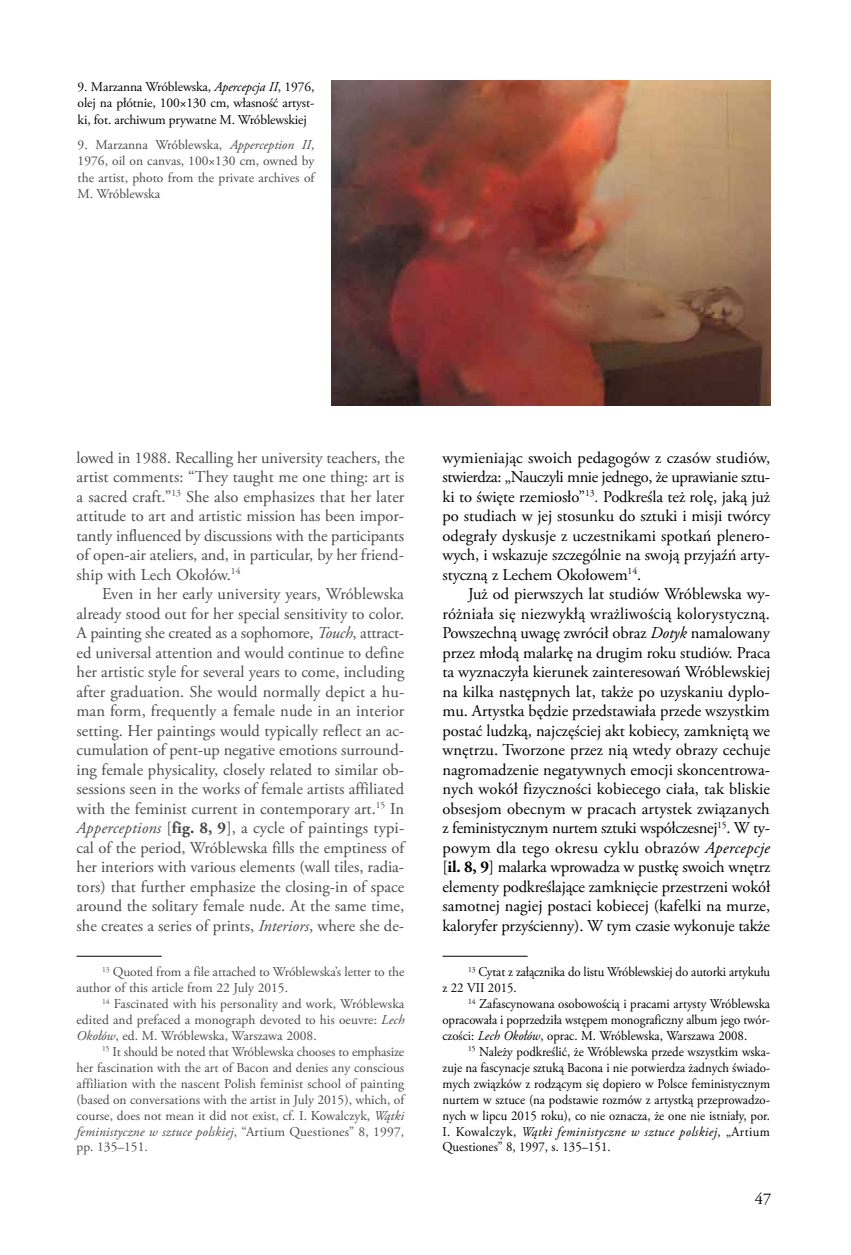
<style>
.page{position:relative;width:851px;height:1255px;background:#fff}
.page>*{position:absolute;margin:0;border:0;box-sizing:border-box;transform-origin:0 0}
.t1{font:16.5px/19.5px "Adobe Garamond Pro";color:#4a4a49;text-align:justify}
.t2{font:16.5px/19.5px "Adobe Garamond Pro";letter-spacing:-.005em;color:#000;text-align:justify}
.t3{font:13.5px/15.9px "Adobe Garamond Pro";color:#4a4a49;text-align:justify}
.t4{font:13.5px/15.9px "Adobe Garamond Pro";letter-spacing:-.01em;color:#000;text-align:justify;scale:.95 1}
.t5{font:13.5px/16.5px "Adobe Garamond Pro";letter-spacing:-.01em;color:#000;text-align:justify}
.s1{font-style:italic}
.s2{font-weight:700}
</style>
<div class="page">
<hr style="left:442px;top:955px;width:85px;height:1px;background:#000">
<hr style="left:77px;top:955px;width:85px;height:1px;background:#000">
<img style="left:331px;top:81px;width:439px;height:325px">
<p class="t5" style="left:78px;top:79px;width:238px">9. Marzanna Wróblewska, <span class="s1">Apercepcja II</span>, 1976, olej na płótnie, 100×130 cm, własność artyst&shy;ki, fot. archiwum prywatne M. Wróblewskiej</p>
<p class="t3" style="left:78px;top:137px;width:238px;line-height:16.5px">9. Marzanna Wróblewska, <span class="s1">Apperception II</span>, 1976, oil on canvas, 100×130 cm, owned by the artist, photo from the private archives of M. Wróblewska</p>
<p class="t1" style="left:77px;top:448px;width:329px">lowed in 1988. Recalling her university teachers, the artist comments: “They taught me one thing: art is a sacred craft.”<sup>13</sup> She also emphasizes that her later attitude to art and artistic mission has been impor&shy;tantly influenced by discussions with the participants of open-air ateliers, and, in particular, by her friend&shy;ship with Lech Okołów.<sup>14</sup></p>
<p class="t1" style="left:77px;top:584px;width:329px;text-indent:26px">Even in her early university years, Wróblewska already stood out for her special sensitivity to color.<br>A painting she created as a sophomore, <span class="s1">Touch</span>, attract&shy;ed universal attention and would continue to define her artistic style for several years to come, including after graduation. She would normally depict a hu&shy;man form, frequently a female nude in an interior setting. Her paintings would typically reflect an ac&shy;cumulation of pent-up negative emotions surround&shy;ing female physicality, closely related to similar ob&shy;sessions seen in the works of female artists affiliated with the feminist current in contemporary art.<sup>15</sup> In <span class="s1">Apperceptions</span> [<span class="s2">fig. 8, 9</span>], a cycle of paintings typi&shy;cal of the period, Wróblewska fills the emptiness of her interiors with various elements (wall tiles, radia&shy;tors) that further emphasize the closing-in of space around the solitary female nude. At the same time, she creates a series of prints, <span class="s1">Interiors</span>, where she de-</p>
<p class="t3" style="left:77px;top:964px;width:329px;text-indent:26px"><sup>13</sup> Quoted from a file attached to Wróblewska’s letter to the author of this article from 22 July 2015.</p>
<p class="t3" style="left:77px;top:996px;width:329px;text-indent:26px"><sup>14</sup> Fascinated with his personality and work, Wróblewska edited and prefaced a monograph devoted to his oeuvre: <span class="s1">Lech Okołów</span>, ed. M. Wróblewska, Warszawa 2008.</p>
<p class="t3" style="left:77px;top:1044px;width:329px;text-indent:26px"><sup>15</sup> It should be noted that Wróblewska chooses to emphasize her fascination with the art of Bacon and denies any conscious affiliation with the nascent Polish feminist school of painting (based on conversations with the artist in July 2015), which, of course, does not mean it did not exist, cf. I. Kowalczyk, <span class="s1">Wątki feministyczne w sztuce polskiej</span>, “Artium Questiones” 8, 1997, pp. 135–151.</p>
<p class="t2" style="left:442px;top:448px;width:329px">wymieniając swoich pedagogów z czasów studiów, stwierdza: „Nauczyli mnie jednego, że uprawianie sztu&shy;ki to święte rzemiosło”<sup>13</sup><span class="s1">.</span> Podkreśla też rolę, jaką już po studiach w jej stosunku do sztuki i misji twórcy odegrały dyskusje z uczestnikami spotkań plenero&shy;wych, i wskazuje szczególnie na swoją przyjaźń arty&shy;styczną z Lechem Okołowem<sup>14</sup>.</p>
<p class="t2" style="left:442px;top:584px;width:329px;text-indent:26px">Już od pierwszych lat studiów Wróblewska wy&shy;różniała się niezwykłą wrażliwością kolorystyczną.<br>Powszechną uwagę zwrócił obraz <span class="s1">Dotyk</span> namalowany przez młodą malarkę na drugim roku studiów. Praca ta wyznaczyła kierunek zainteresowań Wróblewskiej na kilka następnych lat, także po uzyskaniu dyplo&shy;mu. Artystka będzie przedstawiała przede wszystkim postać ludzką, najczęściej akt kobiecy, zamkniętą we wnętrzu. Tworzone przez nią wtedy obrazy cechuje nagromadzenie negatywnych emocji skoncentrowa&shy;nych wokół fizyczności kobiecego ciała, tak bliskie obsesjom obecnym w pracach artystek związanych z feministycznym nurtem sztuki współczesnej<sup>15</sup>. W ty&shy;powym dla tego okresu cyklu obrazów <span class="s1">Apercepcje </span>[<span class="s2">il. 8, 9</span>] malarka wprowadza w pustkę swoich wnętrz elementy podkreślające zamknięcie przestrzeni wokół samotnej nagiej postaci kobiecej (kafelki na murze, kaloryfer przyścienny). W tym czasie wykonuje także</p>
<p class="t4" style="left:442px;top:964px;width:346px;text-indent:26px"><sup>13</sup> Cytat z załącznika do listu Wróblewskiej do autorki artykułu z 22 VII 2015.</p>
<p class="t4" style="left:442px;top:996px;width:346px;text-indent:26px"><sup>14</sup> Zafascynowana osobowością i pracami artysty Wróblewska opracowała i poprzedziła wstępem monograficzny album jego twór&shy;czości: <span class="s1">Lech Okołów</span>, oprac. M. Wróblewska, Warszawa 2008.</p>
<p class="t4" style="left:442px;top:1044px;width:346px;text-indent:26px"><sup>15</sup> Należy podkreślić, że Wróblewska przede wszystkim wska&shy;zuje na fascynacje sztuką Bacona i nie potwierdza żadnych świado&shy;mych związków z rodzącym się dopiero w Polsce feministycznym nurtem w sztuce (na podstawie rozmów z artystką przeprowadzo&shy;nych w lipcu 2015 roku), co nie oznacza, że one nie istniały, por.<br>I. Kowalczyk, <span class="s1">Wątki feministyczne w sztuce polskiej</span>, „Artium Questiones” 8, 1997, s. 135–151.</p>
<p class="t2" style="left:754px;top:1189px;width:18px">47</p>
</div>
